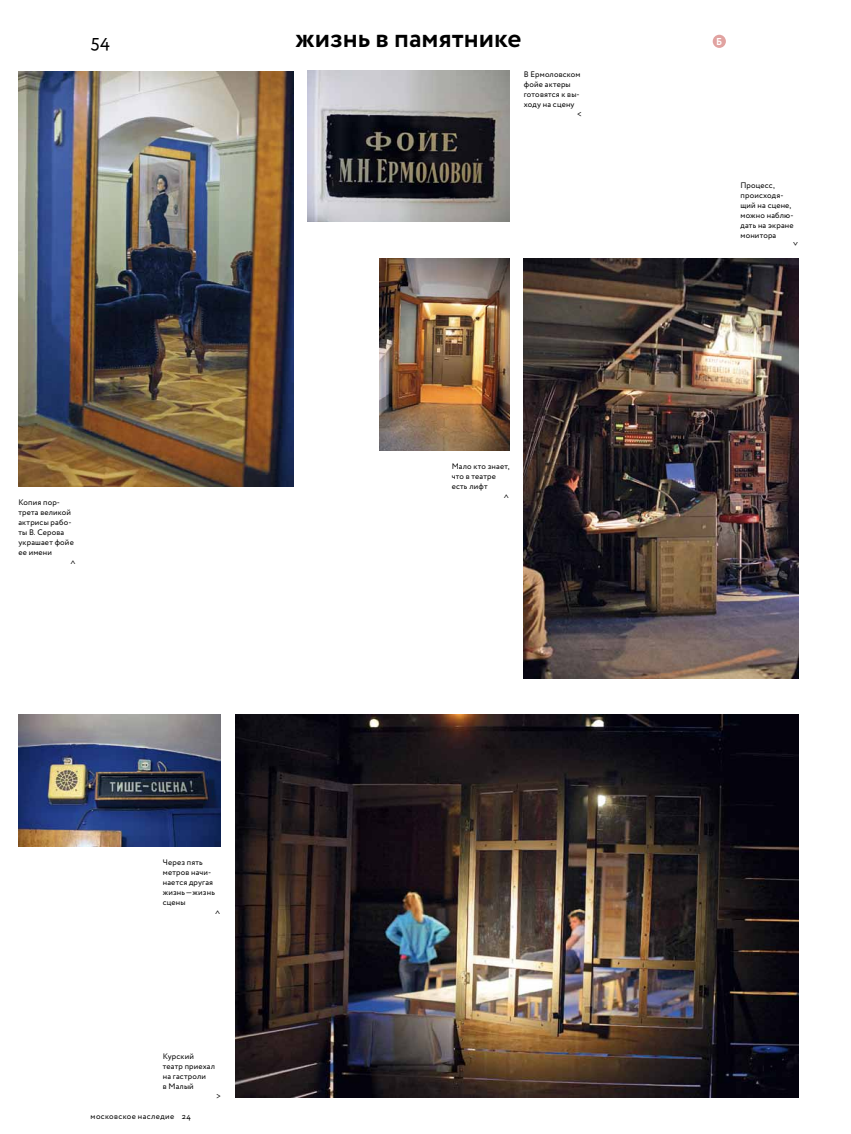
<style>
.page{position:relative;width:851px;height:1134px;background:#fff}
.page>*{position:absolute;margin:0;border:0;box-sizing:border-box;transform-origin:0 0}
.t1{font:700 27px "Circe";color:#000}
.t2{font:18px "Circe";color:#000}
.t3{font:700 10px "Circe";color:#fff}
.t4{font:8px/10px "Circe";letter-spacing:.02em;color:#000}
.t5{font:8px "Circe";letter-spacing:.045em;color:#000}
</style>
<div class="page">
<div style="left:712px;top:35px;width:13px;height:13px;background:#e1a3a1;border-radius:50%"></div>
<img style="left:19px;top:714px;width:202px;height:132px">
<img style="left:307px;top:71px;width:202px;height:151px">
<img style="left:235px;top:714px;width:563px;height:384px">
<img style="left:524px;top:259px;width:274px;height:419px">
<img style="left:19px;top:72px;width:274px;height:414px">
<img style="left:379px;top:259px;width:130px;height:191px">
<h1 class="t1" style="left:295px;top:20px;width:227px">жизнь в памятнике</h1>
<h2 class="t2" style="left:91px;top:29px;width:21px">54</h2>
<p class="t3" style="left:716px;top:35px;width:8px">Б</p>
<p class="t4" style="left:524px;top:70px;width:58px">В Ермоловском</p>
<p class="t4" style="left:524px;top:80px;width:48px">фойе актеры</p>
<p class="t4" style="left:524px;top:90px;width:57px">готовятся к вы‑</p>
<p class="t4" style="left:524px;top:100px;width:52px">ходу на сцену</p>
<p class="t4" style="left:577px;top:110px;width:6px">&lt;</p>
<p class="t4" style="left:740px;top:180px;width:55px">Процесс, происходя‑ щий на сцене, можно наблю‑ дать на экране монитора</p>
<p class="t4" style="left:791px;top:246px;width:6px;rotate:-90deg">&lt;</p>
<p class="t4" style="left:18px;top:497px;width:57px">Копия пор‑ трета великой актрисы рабо‑ ты В. Серова украшает фойе ее имени</p>
<p class="t4" style="left:78px;top:560px;width:6px;rotate:90deg">&lt;</p>
<p class="t4" style="left:451px;top:461px;width:59px">Мало кто знает, что в театре есть лифт</p>
<p class="t4" style="left:511px;top:494px;width:6px;rotate:90deg">&lt;</p>
<p class="t4" style="left:163px;top:857px;width:54px">Через пять метров начи‑ нается другая жизнь—жизнь сцены</p>
<p class="t4" style="left:222px;top:910px;width:6px;rotate:90deg">&lt;</p>
<p class="t4" style="left:163px;top:1051px;width:54px">Курский театр приехал на гастроли<br>в Малый</p>
<p class="t5" style="left:91px;top:1111px;width:102px">московское наследие 24</p>
<p class="t4" style="left:216px;top:1091px;width:6px">&gt;</p>
</div>
